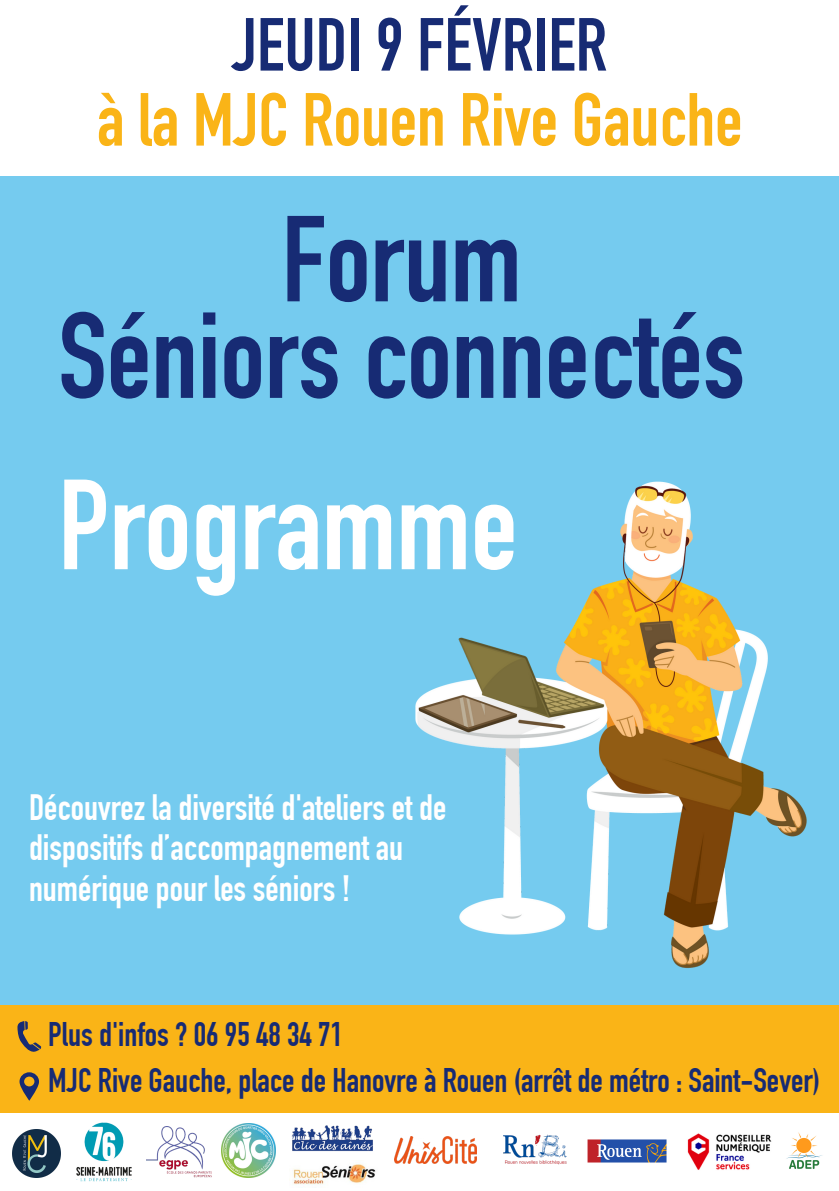
<style>
.page{position:relative;width:839px;height:1191px;background:#fff}
.page>*{position:absolute;margin:0;border:0;box-sizing:border-box;transform-origin:0 0}
.t1{font:700 126px "DIN Condensed";color:#fff}
.t2{font:700 120px/96.6px "DIN Condensed";color:#172b74;text-align:center}
.t3{font:700 73.8px "DIN Condensed";color:#fab417}
.t4{font:700 73.8px "DIN Condensed";color:#172b74}
.t5{font:700 35.8px/40.4px "DIN Condensed";color:#fff}
.t6{font:700 33.4px/46.4px "DIN Condensed";color:#172b74}
</style>
<div class="page">
<div style="left:0;top:0;width:838px;height:1191px;background:#75cbef"></div>
<img style="left:415px;top:481px;width:392px;height:487px">
<div style="left:0;top:1113px;width:838px;height:78px;background:#fff"></div>
<img style="left:13px;top:1129px;width:48px;height:48px">
<img style="left:76px;top:1122px;width:56px;height:60px">
<img style="left:291px;top:1125px;width:82px;height:26px">
<img style="left:503px;top:1134px;width:64px;height:31px">
<img style="left:587px;top:1140px;width:79px;height:22px">
<img style="left:394px;top:1137px;width:82px;height:27px">
<div style="left:0;top:1005px;width:838px;height:108px;background:#fab417"></div>
<div style="left:0;top:0;width:838px;height:176px;background:#fff"></div>
<svg style="left:20px;top:1072px;width:19px;height:29px"></svg>
<svg style="left:17px;top:1021px;width:24px;height:31px"></svg>
<img style="left:687px;top:1133px;width:85px;height:37px">
<img style="left:786px;top:1132px;width:37px;height:37px">
<img style="left:146px;top:1126px;width:65px;height:51px">
<img style="left:293px;top:1164px;width:83px;height:24px">
<img style="left:222px;top:1123px;width:54px;height:54px">
<h3 class="t4" style="left:232px;top:18px;width:376px">JEUDI 9 FÉVRIER</h3>
<h3 class="t3" style="left:97px;top:93px;width:647px">à la MJC Rouen Rive Gauche</h3>
<h2 class="t2" style="left:58px;top:228px;width:688px">Forum<br>Séniors connectés</h2>
<h1 class="t1" style="left:58px;top:480px;width:461px">Programme</h1>
<p class="t5" style="left:29px;top:792px;width:419px">Découvrez la diversité d'ateliers et de dispositifs d’accompagnement au numérique pour les séniors !</p>
<p class="t6" style="left:48px;top:1016px;width:773px">Plus d'infos ? 06 95 48 34 71<br>MJC Rive Gauche, place de Hanovre à Rouen (arrêt de métro : Saint-Sever)</p>
</div>
